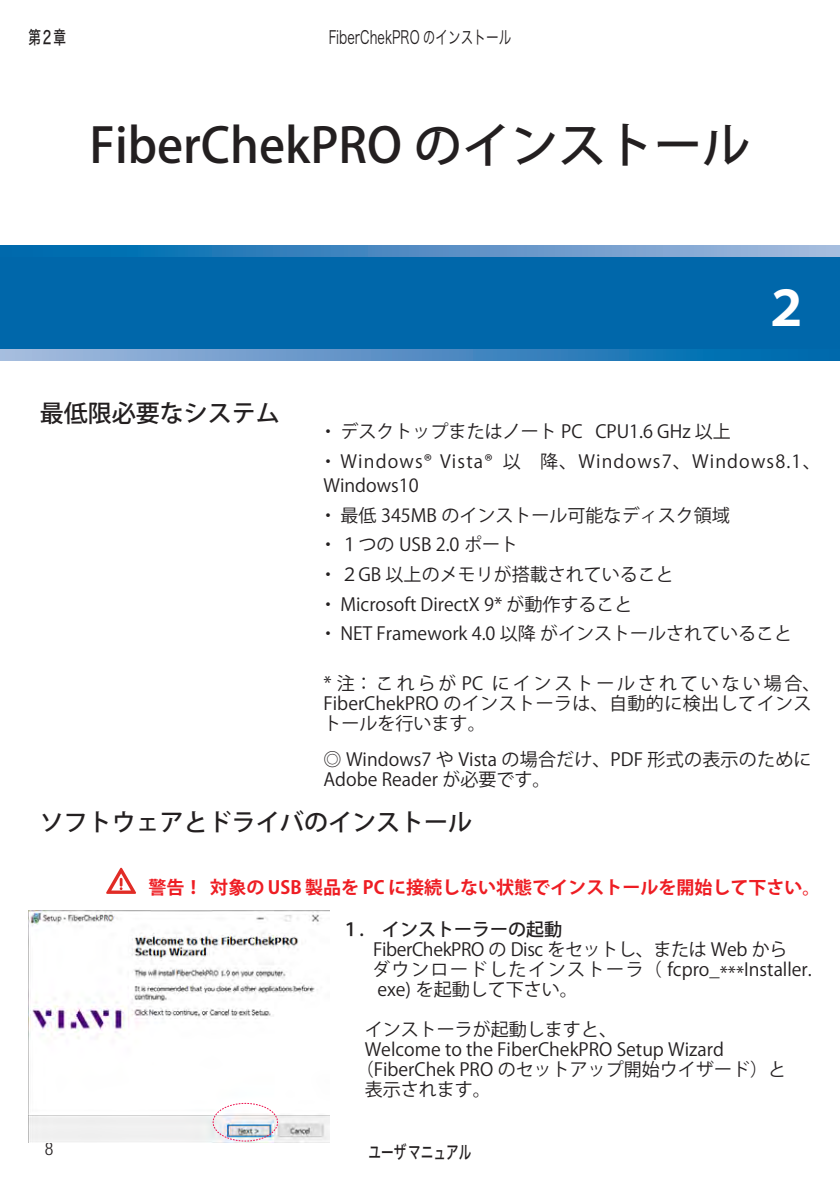
<style>
.page{position:relative;width:840px;height:1191px;background:#fff}
.page>*{position:absolute;margin:0;border:0;box-sizing:border-box;transform-origin:0 0}
.Section_Title{font:500 48px "Koz Go Pro";color:#231f20}
.t1{font:700 48px "Koz Go Pro";color:#fff}
.見出し１{font:500 24px "Koz Go Pro";color:#231f20}
.Body_Text_2__52mm{font:18px/20px "Koz Go Pro";color:#231f20}
.Body_Text_2__52mm-2{font:18px/20px "Koz Go Pro";letter-spacing:.025em;color:#231f20}
.Body_Text_2__52mm-3{font:18px/24px "Koz Go Pro";letter-spacing:.065em;color:#231f20}
.t2{font:700 18px "Koz Go Pro";color:#ee1d23}
.Body_Text_2__52mm-4{font:18px "Koz Go Pro";letter-spacing:-.02em;color:#231f20}
.t3{font:18px "Hiragino Sans W3";color:#231f20;scale:.7 1}
.Body_Text_2__52mm-5{font:500 18px "Koz Go Pro";color:#231f20}
.t4{font:18px "Hiragino Sans W5";color:#231f20;scale:.7 1}
.t5{font:300 condensed 18px "Helvetica Neue LT Std";color:#231f20}
</style>
<div class="page">
<div style="left:0;top:254px;width:839px;height:95px;background:#0067aa"></div>
<svg style="left:0;top:349px;width:839px;height:11px;background:#4e8ec4"></svg>
<svg style="left:0;top:245px;width:839px;height:11px;background:#4d8ec4"></svg>
<svg style="left:106px;top:867px;width:30px;height:27px"></svg>
<img style="left:28px;top:910px;width:301px;height:232px">
<svg style="left:212px;top:1102px;width:66px;height:39px"></svg>
<p class="t4" style="left:28px;top:24px;width:56px">第２章</p>
<p class="t3" style="left:328px;top:21px;width:262px">FiberChekPRO のインストール</p>
<p class="Section_Title" style="left:90px;top:114px;width:662px">FiberChekPRO のインストール</p>
<p class="t1" style="left:761px;top:277px;width:49px">２</p>
<p class="見出し１" style="left:40px;top:397px;width:241px">最低限必要なシステム</p>
<p class="Body_Text_2__52mm" style="left:319px;top:422px;width:413px">・デスクトップまたはノート PC CPU1.6 GHz 以上</p>
<p class="Body_Text_2__52mm-3" style="left:319px;top:450px;width:503px">・ Windows® Vista® 以 降、Windows7、Windows8.1、<br>Windows10</p>
<p class="Body_Text_2__52mm" style="left:319px;top:505px;width:412px">・最低 345MB のインストール可能なディスク領域</p>
<p class="Body_Text_2__52mm" style="left:319px;top:535px;width:200px">・１つの USB 2.0 ポート</p>
<p class="Body_Text_2__52mm" style="left:319px;top:565px;width:356px">・２GB 以上のメモリが搭載されていること</p>
<p class="Body_Text_2__52mm" style="left:319px;top:594px;width:315px">・ Microsoft DirectX 9* が動作すること</p>
<p class="Body_Text_2__52mm" style="left:319px;top:624px;width:474px">・ NET Framework 4.0 以降 がインストールされていること</p>
<p class="Body_Text_2__52mm-2" style="left:323px;top:674px;width:498px">* 注：これらが PC にインストールされていない場合、<br>FiberChekPRO のインストーラは、自動的に検出してインストールを行います。</p>
<p class="Body_Text_2__52mm" style="left:323px;top:750px;width:489px">◎ Windows7 や Vista の場合だけ、PDF 形式の表示のために<br>Adobe Reader が必要です。</p>
<p class="見出し１" style="left:40px;top:807px;width:433px">ソフトウェアとドライバのインストール</p>
<p class="t2" style="left:148px;top:876px;width:673px">警告！ 対象の USB 製品を PC に接続しない状態でインストールを開始して下さい。</p>
<p class="Body_Text_2__52mm-5" style="left:323px;top:918px;width:240px">　１.　インストーラーの起動</p>
<p class="Body_Text_2__52mm-4" style="left:373px;top:938px;width:415px">FiberChekPRO の Disc をセットし、または Web から</p>
<p class="Body_Text_2__52mm" style="left:372px;top:960px;width:441px">ダウンロードしたインストーラ（ fcpro_***Installer. exe) を起動して下さい。</p>
<p class="Body_Text_2__52mm" style="left:364px;top:1020px;width:253px">インストーラが起動しますと、</p>
<p class="Body_Text_2__52mm" style="left:364px;top:1040px;width:360px">Welcome to the FiberChekPRO Setup Wizard</p>
<p class="Body_Text_2__52mm" style="left:355px;top:1060px;width:431px">（FiberChek PRO のセットアップ開始ウイザード）と</p>
<p class="Body_Text_2__52mm" style="left:364px;top:1080px;width:127px">表示されます。</p>
<p class="t5" style="left:45px;top:1138px;width:10px">8</p>
<p class="t4" style="left:368px;top:1138px;width:148px">ユーザマニュアル</p>
</div>
